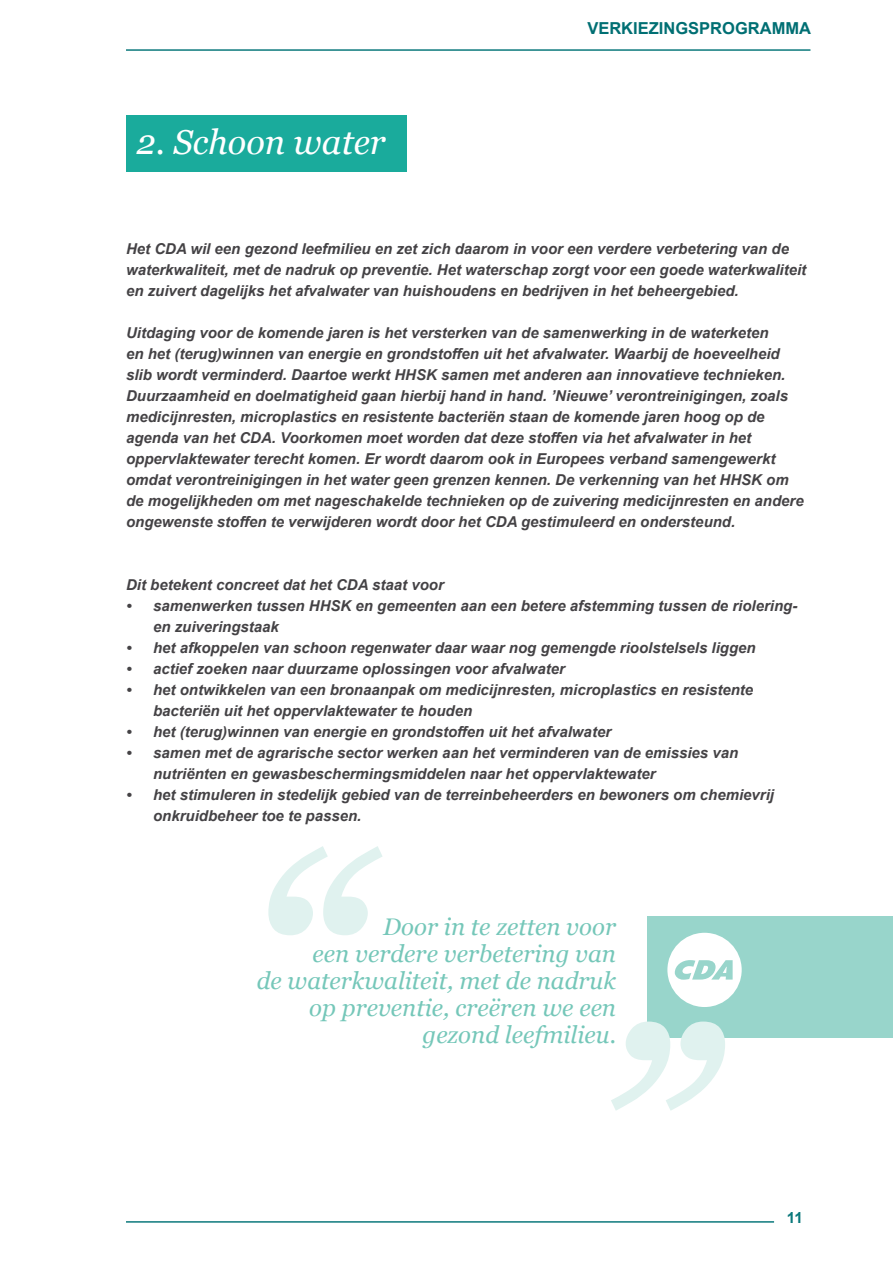
<style>
.page{position:relative;width:893px;height:1263px;background:#fff}
.page>*{position:absolute;margin:0;border:0;box-sizing:border-box;transform-origin:0 0}
.t1{font:italic 34.5px "Georgia";color:#fff}
.t2{font:italic 24px/27px "Georgia";color:#75c7b9;text-align:right}
.t3{font:700 16.5px "Arial";color:#006f73}
.t4{font:700 15.3px "Arial";color:#0c797c}
.t5{font:italic 700 15px/21px "Arial";color:#444245}
</style>
<div class="page">
<hr style="left:126px;top:49px;width:684px;height:2px;background:#0c797c">
<hr style="left:126px;top:1221px;width:648px;height:2px;background:#0c797c">
<div style="left:126px;top:116px;width:281px;height:56px;background:#1aab9c"></div>
<div style="left:647px;top:916px;width:246px;height:121px;background:#98d5cb"></div>
<svg style="left:667px;top:933px;width:75px;height:74px"></svg>
<svg style="left:268px;top:846px;width:115px;height:89px"></svg>
<svg style="left:611px;top:1021px;width:114px;height:90px"></svg>
<h1 class="t1" style="left:136px;top:117px;width:251px">2. Schoon water</h1>
<p class="t3" style="left:587px;top:17px;width:225px">VERKIEZINGSPROGRAMMA</p>
<p class="t5" style="left:126px;top:239px;width:682px">Het CDA wil een gezond leefmilieu en zet zich daarom in voor een verdere verbetering van de waterkwaliteit, met de nadruk op preventie. Het waterschap zorgt voor een goede waterkwaliteit en zuivert dagelijks het afvalwater van huishoudens en bedrijven in het beheergebied.</p>
<p class="t5" style="left:126px;top:323px;width:679px">Uitdaging voor de komende jaren is het versterken van de samenwerking in de waterketen<br>en het (terug)winnen van energie en grondstoffen uit het afvalwater. Waarbij de hoeveelheid slib wordt verminderd. Daartoe werkt HHSK samen met anderen aan innovatieve technieken.<br>Duurzaamheid en doelmatigheid gaan hierbij hand in hand. ’Nieuwe’ verontreinigingen, zoals medicijnresten, microplastics en resistente bacteriën staan de komende jaren hoog op de agenda van het CDA. Voorkomen moet worden dat deze stoffen via het afvalwater in het oppervlaktewater terecht komen. Er wordt daarom ook in Europees verband samengewerkt omdat verontreinigingen in het water geen grenzen kennen. De verkenning van het HHSK om de mogelijkheden om met nageschakelde technieken op de zuivering medicijnresten en andere ongewenste stoffen te verwijderen wordt door het CDA gestimuleerd en ondersteund.</p>
<p class="t5" style="left:126px;top:575px;width:319px">Dit betekent concreet dat het CDA staat voor</p>
<p class="t5" style="left:153px;top:596px;width:646px;text-indent:-27px">• samenwerken tussen HHSK en gemeenten aan een betere afstemming tussen de riolering&shy;en zuiveringstaak</p>
<p class="t5" style="left:126px;top:638px;width:631px">• het afkoppelen van schoon regenwater daar waar nog gemengde rioolstelsels liggen</p>
<p class="t5" style="left:126px;top:659px;width:440px">• actief zoeken naar duurzame oplossingen voor afvalwater</p>
<p class="t5" style="left:153px;top:680px;width:602px;text-indent:-27px">• het ontwikkelen van een bronaanpak om medicijnresten, microplastics en resistente bacteriën uit het oppervlaktewater te houden</p>
<p class="t5" style="left:126px;top:722px;width:487px">• het (terug)winnen van energie en grondstoffen uit het afvalwater</p>
<p class="t5" style="left:153px;top:743px;width:587px;text-indent:-27px">• samen met de agrarische sector werken aan het verminderen van de emissies van nutriënten en gewasbeschermingsmiddelen naar het oppervlaktewater</p>
<p class="t5" style="left:153px;top:785px;width:623px;text-indent:-27px">• het stimuleren in stedelijk gebied van de terreinbeheerders en bewoners om chemievrij onkruidbeheer toe te passen.</p>
<h2 class="t2" style="left:257px;top:912px;width:361px">Door in te zetten voor<br>een verdere verbetering van<br>de waterkwaliteit, met de nadruk op preventie, creëren we een gezond leefmilieu.</h2>
<p class="t4" style="left:787px;top:1207px;width:18px">11</p>
</div>
